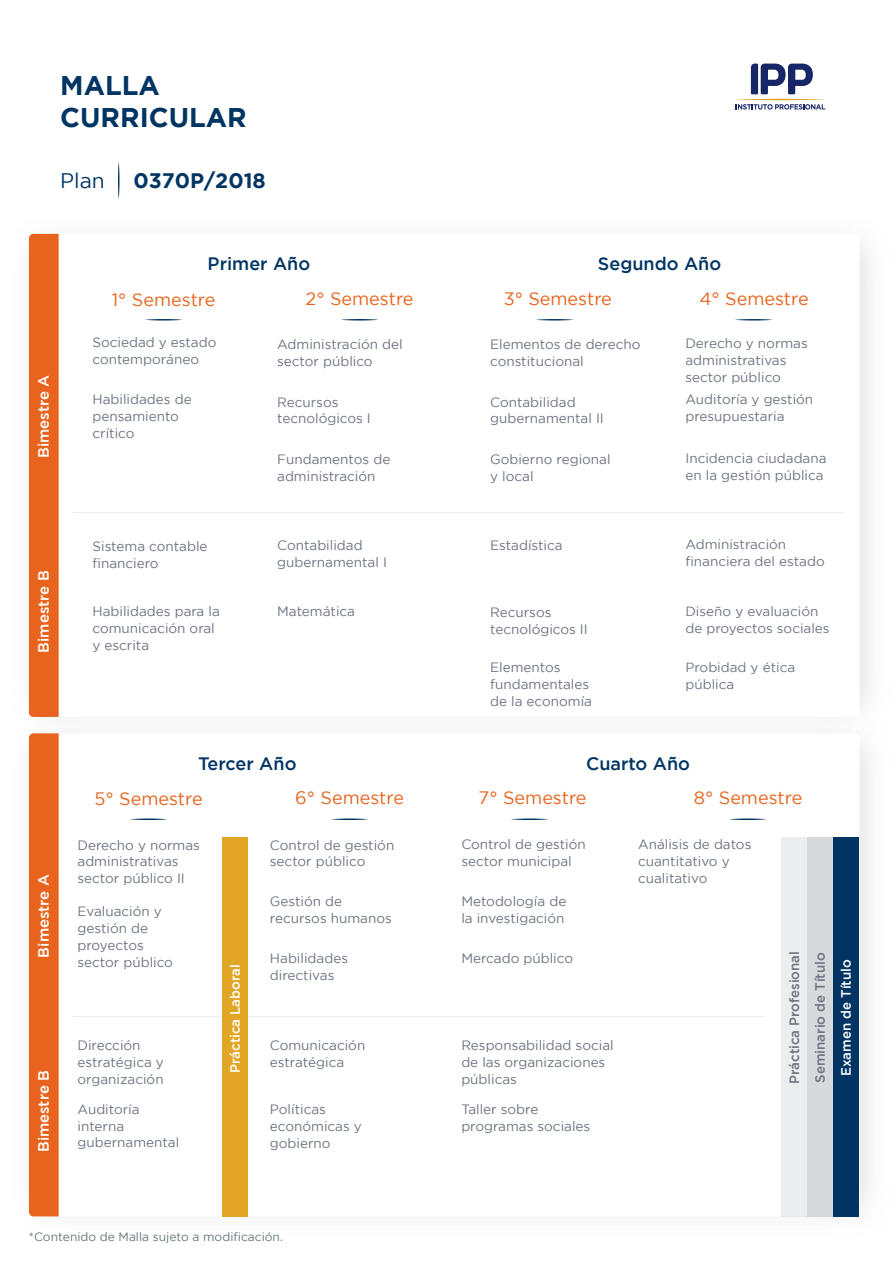
<style>
.page{position:relative;width:893px;height:1263px;background:#fff}
.page>*{position:absolute;margin:0;border:0;box-sizing:border-box;transform-origin:0 0}
.t1{font:700 27px/32.4px "Gotham";color:#003563}
.t2{font:700 21px "Gotham";color:#003563}
.t3{font:21px "Gotham";color:#003563}
.t4{font:18px "Gotham";color:#e8641e}
.t5{font:500 18px "Gotham";color:#003563}
.t6{font:500 15px "Gotham";color:#fff}
.t7{font:13.5px/17px "Gotham";color:#6c7482}
.t8{font:500 13.5px/25.5px "Gotham";color:#6c7482}
.t9{font:500 13.5px "Gotham";color:#fff}
.t10{font:13.35px/16.6px "Gotham";color:#6c7482}
.t11{font:12px "Gotham";color:#65767a}
</style>
<div class="page">
<div style="left:29px;top:234px;width:30px;height:456px;background:#e8641e"></div>
<svg style="left:751px;top:64px;width:62px;height:30px"></svg>
<hr style="left:734px;top:99px;width:93px;height:1px;background:#e2a627;border-radius:50%">
<svg style="left:736px;top:104px;width:89px;height:6px"></svg>
<svg style="left:118px;top:162px;width:1px;height:38px"></svg>
<svg style="left:145px;top:319px;width:38px;height:1px"></svg>
<svg style="left:341px;top:319px;width:37px;height:1px"></svg>
<svg style="left:536px;top:319px;width:38px;height:1px"></svg>
<svg style="left:735px;top:319px;width:38px;height:1px"></svg>
<hr style="left:73px;top:512px;width:770px;height:1px;background:#6c7482">
<img style="left:20px;top:690px;width:860px;height:527px">
<div style="left:29px;top:733px;width:830px;height:483px;background:#fff;border-radius:4px"></div>
<div style="left:29px;top:733px;width:30px;height:483px;background:#e8641e"></div>
<svg style="left:130px;top:818px;width:38px;height:2px"></svg>
<svg style="left:331px;top:818px;width:38px;height:2px"></svg>
<svg style="left:511px;top:818px;width:37px;height:2px"></svg>
<svg style="left:729px;top:818px;width:38px;height:2px"></svg>
<div style="left:781px;top:837px;width:26px;height:379px;background:#ebedee"></div>
<div style="left:807px;top:837px;width:26px;height:379px;background:#d7d9dd"></div>
<div style="left:833px;top:837px;width:26px;height:379px;background:#003563"></div>
<hr style="left:73px;top:1016px;width:692px;height:1px;background:#6c7482">
<div style="left:222px;top:837px;width:26px;height:379px;background:#e2a627"></div>
<h1 class="t1" style="left:60px;top:68px;width:188px">MALLA<br>CURRICULAR</h1>
<h2 class="t3" style="left:60px;top:169px;width:46px">Plan</h2>
<h2 class="t2" style="left:133px;top:168px;width:134px">0370P/2018</h2>
<p class="t6" style="left:35px;top:458px;width:85px;rotate:-90deg">Bimestre A</p>
<p class="t6" style="left:35px;top:653px;width:84px;rotate:-90deg">Bimestre B</p>
<p class="t6" style="left:35px;top:957px;width:85px;rotate:-90deg">Bimestre A</p>
<p class="t6" style="left:35px;top:1152px;width:84px;rotate:-90deg">Bimestre B</p>
<h3 class="t5" style="left:208px;top:254px;width:104px">Primer Año</h3>
<h3 class="t5" style="left:598px;top:254px;width:125px">Segundo Año</h3>
<h3 class="t4" style="left:112px;top:290px;width:105px">1° Semestre</h3>
<h3 class="t4" style="left:504px;top:289px;width:110px">3° Semestre</h3>
<h3 class="t4" style="left:699px;top:289px;width:111px">4° Semestre</h3>
<p class="t7" style="left:685px;top:334px;width:124px">Derecho y normas administrativas sector público</p>
<p class="t7" style="left:685px;top:390px;width:129px">Auditoría y gestión presupuestaria</p>
<p class="t7" style="left:685px;top:449px;width:143px">Incidencia ciudadana en la gestión pública</p>
<h3 class="t4" style="left:306px;top:289px;width:109px">2° Semestre</h3>
<p class="t7" style="left:93px;top:334px;width:125px">Sociedad y estado contemporáneo</p>
<p class="t7" style="left:93px;top:391px;width:101px">Habilidades de pensamiento crítico</p>
<p class="t7" style="left:277px;top:336px;width:127px">Administración del sector público</p>
<p class="t7" style="left:277px;top:393px;width:95px">Recursos tecnológicos I</p>
<p class="t7" style="left:277px;top:450px;width:115px">Fundamentos de administración</p>
<p class="t7" style="left:490px;top:336px;width:152px">Elementos de derecho constitucional</p>
<p class="t7" style="left:490px;top:393px;width:115px">Contabilidad gubernamental II</p>
<p class="t7" style="left:490px;top:450px;width:122px">Gobierno regional y local</p>
<p class="t7" style="left:93px;top:537px;width:117px">Sistema contable financiero</p>
<p class="t7" style="left:93px;top:603px;width:129px">Habilidades para la comunicación oral y escrita</p>
<p class="t7" style="left:277px;top:537px;width:111px">Contabilidad gubernamental I</p>
<p class="t7" style="left:277px;top:603px;width:79px">Matemática</p>
<p class="t7" style="left:490px;top:537px;width:74px">Estadística</p>
<p class="t7" style="left:490px;top:603px;width:99px">Recursos tecnológicos II</p>
<p class="t7" style="left:490px;top:658px;width:103px">Elementos fundamentales de la economía</p>
<p class="t10" style="left:685px;top:536px;width:141px">Administración financiera del estado</p>
<p class="t10" style="left:685px;top:603px;width:146px">Diseño y evaluación de proyectos sociales</p>
<p class="t10" style="left:685px;top:659px;width:111px">Probidad y ética pública</p>
<h3 class="t5" style="left:198px;top:753px;width:100px">Tercer Año</h3>
<h3 class="t5" style="left:586px;top:753px;width:105px">Cuarto Año</h3>
<h3 class="t4" style="left:95px;top:789px;width:110px">5° Semestre</h3>
<p class="t7" style="left:78px;top:836px;width:124px">Derecho y normas administrativas sector público II</p>
<p class="t7" style="left:78px;top:902px;width:97px">Evaluación y gestión de proyectos sector público</p>
<h3 class="t4" style="left:295px;top:788px;width:110px">6° Semestre</h3>
<h3 class="t4" style="left:479px;top:788px;width:109px">7° Semestre</h3>
<h3 class="t4" style="left:694px;top:788px;width:110px">8° Semestre</h3>
<p class="t7" style="left:461px;top:836px;width:126px">Control de gestión sector municipal</p>
<p class="t7" style="left:638px;top:836px;width:115px">Análisis de datos cuantitativo y cualitativo</p>
<p class="t7" style="left:461px;top:892px;width:106px">Metodología de la investigación</p>
<p class="t7" style="left:461px;top:950px;width:113px">Mercado público</p>
<p class="t7" style="left:270px;top:836px;width:126px">Control de gestión sector público</p>
<p class="t7" style="left:270px;top:893px;width:123px">Gestión de recursos humanos</p>
<p class="t7" style="left:270px;top:950px;width:80px">Habilidades directivas</p>
<p class="t8" style="left:781px;top:1084px;width:135px;rotate:-90deg">Práctica Profesional<br>Seminario de Título</p>
<p class="t9" style="left:838px;top:1076px;width:118px;rotate:-90deg">Examen de Título</p>
<p class="t9" style="left:227px;top:1073px;width:110px;rotate:-90deg">Práctica Laboral</p>
<p class="t7" style="left:270px;top:1036px;width:97px">Comunicación estratégica</p>
<p class="t7" style="left:270px;top:1101px;width:93px">Políticas económicas y gobierno</p>
<p class="t7" style="left:461px;top:1036px;width:154px">Responsabilidad social de las organizaciones públicas</p>
<p class="t7" style="left:461px;top:1101px;width:130px">Taller sobre programas sociales</p>
<p class="t7" style="left:78px;top:1037px;width:88px">Dirección estratégica y organización</p>
<p class="t10" style="left:78px;top:1101px;width:103px">Auditoría interna gubernamental</p>
<p class="t11" style="left:29px;top:1230px;width:255px">*Contenido de Malla sujeto a modificación.</p>
</div>
